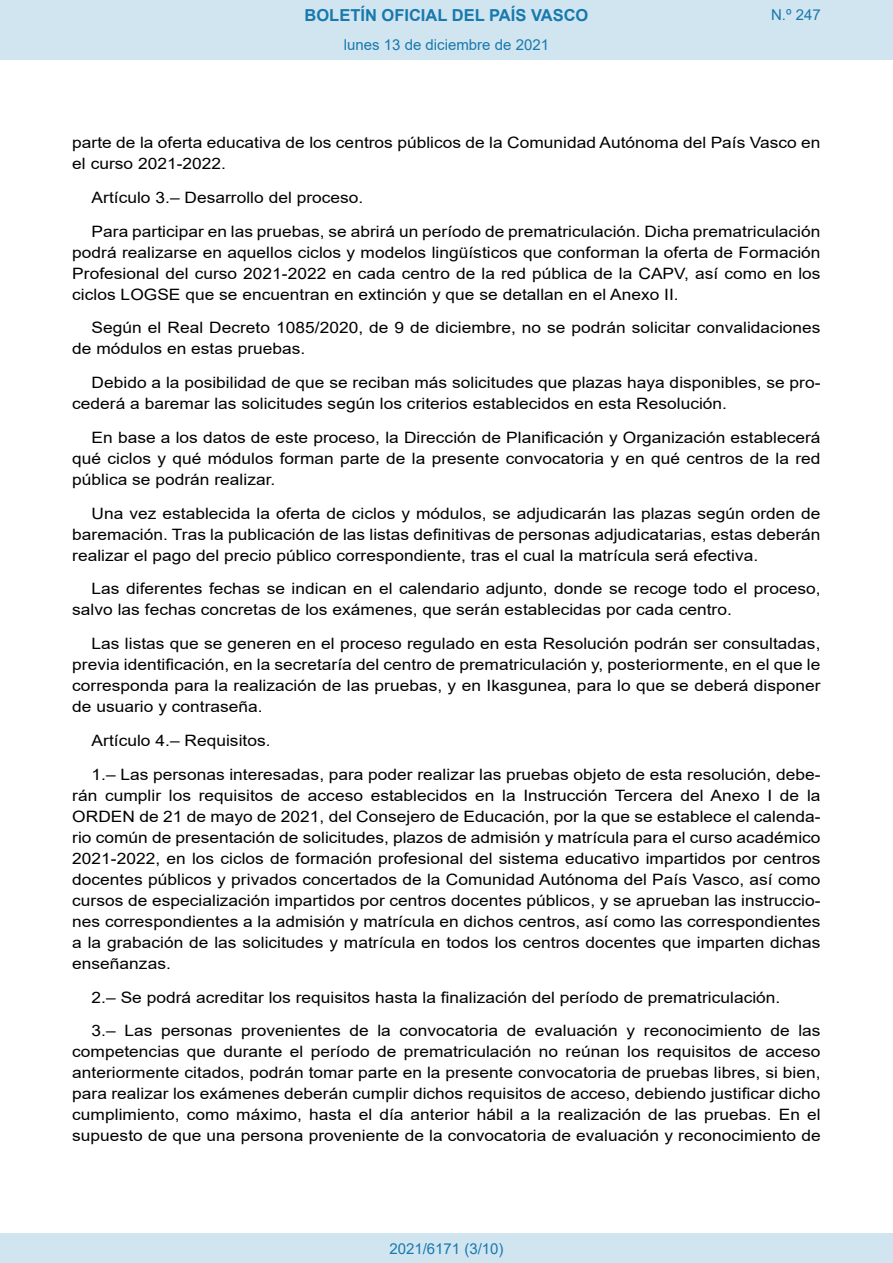
<style>
.page{position:relative;width:893px;height:1263px;background:#fff}
.page>*{position:absolute;margin:0;border:0;box-sizing:border-box;transform-origin:0 0}
.t1{font:700 16.5px "Arial";color:#1879ad}
.BOPVDetalle{font:15.6px/21px "Arial";color:#000;text-align:justify;scale:1.11 1}
.Paginacion_Centro{font:15px "Arial";color:#1879ad}
</style>
<div class="page">
<div style="left:0;top:0;width:893px;height:60px;background:#d0e5f0"></div>
<div style="left:0;top:1233px;width:893px;height:30px;background:#d0e5f0"></div>
<p class="t1" style="left:305px;top:3px;width:285px">BOLETÍN OFICIAL DEL PAÍS VASCO</p>
<p class="Paginacion_Centro" style="left:344px;top:35px;width:207px">lunes 13 de diciembre de 2021</p>
<p class="Paginacion_Centro" style="left:771px;top:5px;width:51px">N.º 247</p>
<p class="BOPVDetalle" style="left:72px;top:132px;width:676px">parte de la oferta educativa de los centros públicos de la Comunidad Autónoma del País Vasco en el curso 2021-2022.</p>
<p class="BOPVDetalle" style="left:92px;top:187px;width:246px">Artículo 3.– Desarrollo del proceso.</p>
<p class="BOPVDetalle" style="left:72px;top:221px;width:676px;text-indent:19px">Para participar en las pruebas, se abrirá un período de prematriculación. Dicha prematriculación podrá realizarse en aquellos ciclos y modelos lingüísticos que conforman la oferta de Formación Profesional del curso 2021-2022 en cada centro de la red pública de la CAPV, así como en los ciclos LOGSE que se encuentran en extinción y que se detallan en el Anexo II.</p>
<p class="BOPVDetalle" style="left:72px;top:317px;width:676px;text-indent:19px">Según el Real Decreto 1085/2020, de 9 de diciembre, no se podrán solicitar convalidaciones de módulos en estas pruebas.</p>
<p class="BOPVDetalle" style="left:72px;top:372px;width:676px;text-indent:19px">Debido a la posibilidad de que se reciban más solicitudes que plazas haya disponibles, se pro&shy;cederá a baremar las solicitudes según los criterios establecidos en esta Resolución.</p>
<p class="BOPVDetalle" style="left:72px;top:427px;width:676px;text-indent:19px">En base a los datos de este proceso, la Dirección de Planificación y Organización establecerá qué ciclos y qué módulos forman parte de la presente convocatoria y en qué centros de la red pública se podrán realizar.</p>
<p class="BOPVDetalle" style="left:72px;top:503px;width:675px;text-indent:19px">Una vez establecida la oferta de ciclos y módulos, se adjudicarán las plazas según orden de baremación. Tras la publicación de las listas definitivas de personas adjudicatarias, estas deberán realizar el pago del precio público correspondiente, tras el cual la matrícula será efectiva.</p>
<p class="BOPVDetalle" style="left:72px;top:578px;width:676px;text-indent:19px">Las diferentes fechas se indican en el calendario adjunto, donde se recoge todo el proceso, salvo las fechas concretas de los exámenes, que serán establecidas por cada centro.</p>
<p class="BOPVDetalle" style="left:72px;top:633px;width:676px;text-indent:19px">Las listas que se generen en el proceso regulado en esta Resolución podrán ser consultadas, previa identificación, en la secretaría del centro de prematriculación y, posteriormente, en el que le corresponda para la realización de las pruebas, y en Ikasgunea, para lo que se deberá disponer de usuario y contraseña.</p>
<p class="BOPVDetalle" style="left:92px;top:730px;width:163px">Artículo 4.– Requisitos.</p>
<p class="BOPVDetalle" style="left:72px;top:764px;width:676px;text-indent:19px">1.– Las personas interesadas, para poder realizar las pruebas objeto de esta resolución, debe&shy;rán cumplir los requisitos de acceso establecidos en la Instrucción Tercera del Anexo I de la ORDEN de 21 de mayo de 2021, del Consejero de Educación, por la que se establece el calenda&shy;rio común de presentación de solicitudes, plazos de admisión y matrícula para el curso académico 2021-2022, en los ciclos de formación profesional del sistema educativo impartidos por centros docentes públicos y privados concertados de la Comunidad Autónoma del País Vasco, así como cursos de especialización impartidos por centros docentes públicos, y se aprueban las instruccio&shy;nes correspondientes a la admisión y matrícula en dichos centros, así como las correspondientes a la grabación de las solicitudes y matrícula en todos los centros docentes que imparten dichas enseñanzas.</p>
<p class="BOPVDetalle" style="left:92px;top:986px;width:622px">2.– Se podrá acreditar los requisitos hasta la finalización del período de prematriculación.</p>
<p class="BOPVDetalle" style="left:72px;top:1020px;width:676px;text-indent:19px">3.– Las personas provenientes de la convocatoria de evaluación y reconocimiento de las competencias que durante el período de prematriculación no reúnan los requisitos de acceso anteriormente citados, podrán tomar parte en la presente convocatoria de pruebas libres, si bien, para realizar los exámenes deberán cumplir dichos requisitos de acceso, debiendo justificar dicho cumplimiento, como máximo, hasta el día anterior hábil a la realización de las pruebas. En el supuesto de que una persona proveniente de la convocatoria de evaluación y reconocimiento de</p>
<p class="Paginacion_Centro" style="left:389px;top:1238px;width:116px">2021/6171 (3/10)</p>
</div>
